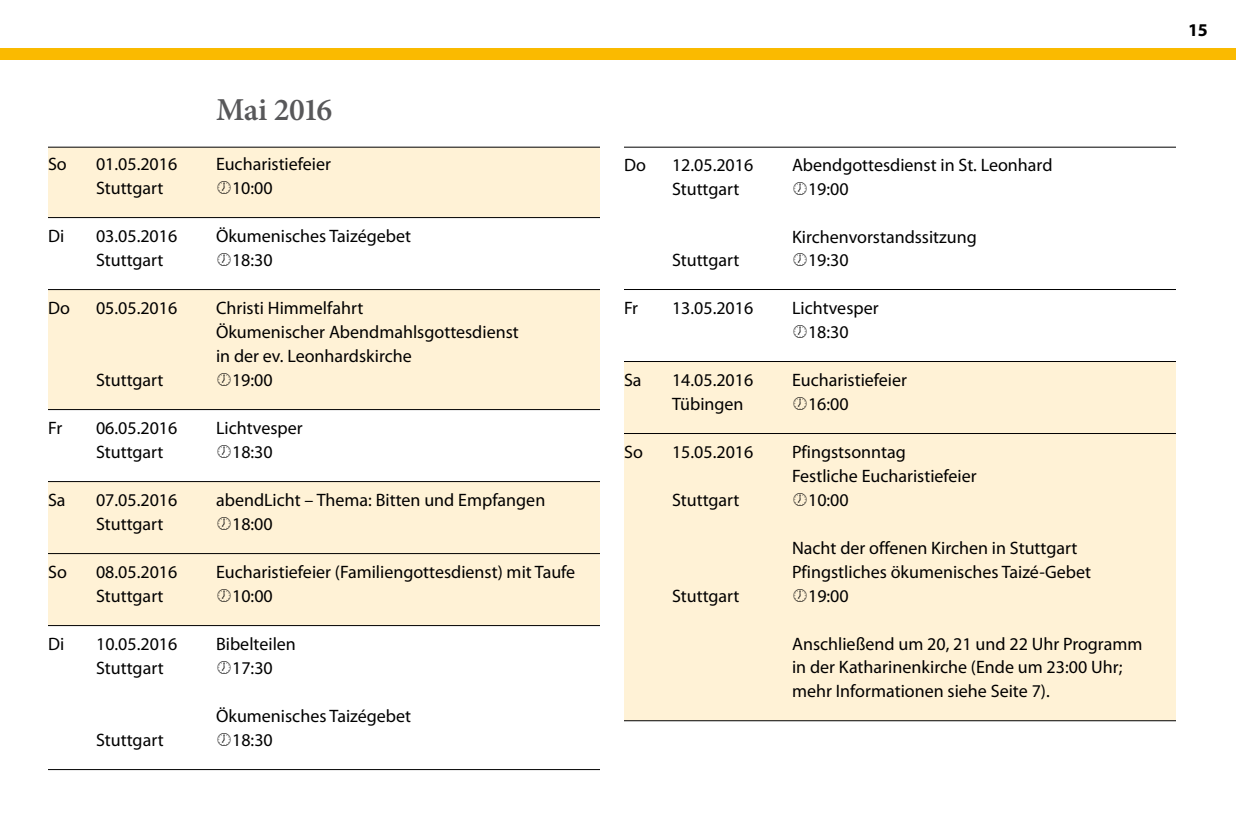
<style>
.page{position:relative;width:1236px;height:840px;background:#fff}
.page>*{position:absolute;margin:0;border:0;box-sizing:border-box;transform-origin:0 0}
.t1{font:600 32px "Minion Pro";letter-spacing:-.025em;color:#58585a}
.t2{font:18px/24px "Myriad Pro";color:#000}
.t3{font:700 18px "Myriad Pro";color:#000}
</style>
<div class="page">
<div style="left:0;top:48px;width:1236px;height:12px;background:#faba00"></div>
<div style="left:624px;top:362px;width:552px;height:358px;background:#fff2d6"></div>
<hr style="left:624px;top:147px;width:48px;height:1px;background:#000">
<hr style="left:672px;top:147px;width:120px;height:1px;background:#000">
<hr style="left:792px;top:147px;width:384px;height:1px;background:#000">
<hr style="left:624px;top:289px;width:48px;height:1px;background:#000">
<hr style="left:672px;top:289px;width:120px;height:1px;background:#000">
<hr style="left:792px;top:289px;width:384px;height:1px;background:#000">
<hr style="left:624px;top:361px;width:48px;height:1px;background:#000">
<hr style="left:672px;top:361px;width:120px;height:1px;background:#000">
<hr style="left:792px;top:361px;width:384px;height:1px;background:#000">
<hr style="left:624px;top:433px;width:48px;height:1px;background:#000">
<hr style="left:672px;top:433px;width:120px;height:1px;background:#000">
<hr style="left:792px;top:433px;width:384px;height:1px;background:#000">
<hr style="left:624px;top:720px;width:48px;height:1px;background:#000">
<hr style="left:672px;top:720px;width:120px;height:1px;background:#000">
<hr style="left:792px;top:720px;width:384px;height:1px;background:#000">
<svg style="left:48px;top:148px;width:552px;height:477px;fill:#fff2d6"></svg>
<hr style="left:48px;top:147px;width:48px;height:1px;background:#000">
<hr style="left:96px;top:147px;width:120px;height:1px;background:#000">
<hr style="left:216px;top:147px;width:384px;height:1px;background:#000">
<hr style="left:48px;top:217px;width:48px;height:1px;background:#000">
<hr style="left:96px;top:217px;width:120px;height:1px;background:#000">
<hr style="left:216px;top:217px;width:384px;height:1px;background:#000">
<hr style="left:48px;top:289px;width:48px;height:1px;background:#000">
<hr style="left:96px;top:289px;width:120px;height:1px;background:#000">
<hr style="left:216px;top:289px;width:384px;height:1px;background:#000">
<hr style="left:48px;top:409px;width:48px;height:1px;background:#000">
<hr style="left:96px;top:409px;width:120px;height:1px;background:#000">
<hr style="left:216px;top:409px;width:384px;height:1px;background:#000">
<hr style="left:48px;top:481px;width:48px;height:1px;background:#000">
<hr style="left:96px;top:481px;width:120px;height:1px;background:#000">
<hr style="left:216px;top:481px;width:384px;height:1px;background:#000">
<hr style="left:48px;top:553px;width:48px;height:1px;background:#000">
<hr style="left:96px;top:553px;width:120px;height:1px;background:#000">
<hr style="left:216px;top:553px;width:384px;height:1px;background:#000">
<hr style="left:48px;top:625px;width:48px;height:1px;background:#000">
<hr style="left:96px;top:625px;width:120px;height:1px;background:#000">
<hr style="left:216px;top:625px;width:384px;height:1px;background:#000">
<hr style="left:48px;top:769px;width:48px;height:1px;background:#000">
<hr style="left:96px;top:769px;width:120px;height:1px;background:#000">
<hr style="left:216px;top:769px;width:384px;height:1px;background:#000">
<svg style="left:794px;top:396px;width:13px;height:14px"></svg>
<svg style="left:794px;top:492px;width:13px;height:14px"></svg>
<svg style="left:794px;top:588px;width:13px;height:14px"></svg>
<svg style="left:218px;top:180px;width:13px;height:14px"></svg>
<svg style="left:218px;top:252px;width:13px;height:14px"></svg>
<svg style="left:218px;top:372px;width:13px;height:14px"></svg>
<svg style="left:218px;top:444px;width:13px;height:14px"></svg>
<svg style="left:218px;top:516px;width:13px;height:14px"></svg>
<svg style="left:218px;top:588px;width:13px;height:14px"></svg>
<h1 class="t1" style="left:216px;top:88px;width:118px">Mai 2016</h1>
<p class="t2" style="left:48px;top:151px;width:20px">So</p>
<p class="t2" style="left:96px;top:151px;width:83px">01.05.2016</p>
<p class="t2" style="left:216px;top:151px;width:117px">Eucharistiefeier</p>
<p class="t2" style="left:96px;top:175px;width:69px">Stuttgart</p>
<p class="t2" style="left:232px;top:175px;width:42px">10:00</p>
<p class="t2" style="left:48px;top:223px;width:18px">Di</p>
<p class="t2" style="left:96px;top:223px;width:83px">03.05.2016</p>
<p class="t2" style="left:216px;top:223px;width:197px">Ökumenisches Taizégebet</p>
<p class="t2" style="left:96px;top:247px;width:69px">Stuttgart</p>
<p class="t2" style="left:232px;top:247px;width:42px">18:30</p>
<p class="t2" style="left:48px;top:295px;width:23px">Do</p>
<p class="t2" style="left:96px;top:295px;width:83px">05.05.2016</p>
<p class="t2" style="left:216px;top:295px;width:304px">Christi Himmelfahrt<br>Ökumenischer Abendmahlsgottesdienst in der ev. Leonhardskirche</p>
<p class="t2" style="left:96px;top:367px;width:69px">Stuttgart</p>
<p class="t2" style="left:232px;top:367px;width:42px">19:00</p>
<p class="t2" style="left:48px;top:415px;width:16px">Fr</p>
<p class="t2" style="left:96px;top:415px;width:83px">06.05.2016</p>
<p class="t2" style="left:216px;top:415px;width:88px">Lichtvesper</p>
<p class="t2" style="left:96px;top:439px;width:69px">Stuttgart</p>
<p class="t2" style="left:232px;top:439px;width:42px">18:30</p>
<p class="t2" style="left:48px;top:487px;width:19px">Sa</p>
<p class="t2" style="left:96px;top:487px;width:83px">07.05.2016</p>
<p class="t2" style="left:216px;top:487px;width:331px">abendLicht – Thema: Bitten und Empfangen</p>
<p class="t2" style="left:96px;top:511px;width:69px">Stuttgart</p>
<p class="t2" style="left:232px;top:511px;width:42px">18:00</p>
<p class="t2" style="left:48px;top:559px;width:20px">So</p>
<p class="t2" style="left:96px;top:559px;width:83px">08.05.2016</p>
<p class="t2" style="left:216px;top:559px;width:361px">Eucharistiefeier (Familiengottesdienst) mit Taufe</p>
<p class="t2" style="left:96px;top:583px;width:69px">Stuttgart</p>
<p class="t2" style="left:232px;top:583px;width:42px">10:00</p>
<p class="t2" style="left:48px;top:631px;width:18px">Di</p>
<p class="t2" style="left:96px;top:631px;width:83px">10.05.2016</p>
<p class="t2" style="left:216px;top:631px;width:81px">Bibelteilen</p>
<p class="t2" style="left:96px;top:655px;width:69px">Stuttgart</p>
<p class="t2" style="left:232px;top:655px;width:42px">17:30</p>
<p class="t2" style="left:216px;top:703px;width:197px">Ökumenisches Taizégebet</p>
<p class="t2" style="left:96px;top:727px;width:69px">Stuttgart</p>
<p class="t2" style="left:232px;top:727px;width:42px">18:30</p>
<p class="t3" style="left:1188px;top:18px;width:21px">15</p>
<p class="t2" style="left:624px;top:153px;width:23px">Do</p>
<p class="t2" style="left:672px;top:153px;width:83px">12.05.2016</p>
<p class="t2" style="left:792px;top:153px;width:262px">Abendgottesdienst in St. Leonhard</p>
<p class="t2" style="left:672px;top:177px;width:69px">Stuttgart</p>
<p class="t2" style="left:808px;top:177px;width:42px">19:00</p>
<p class="t2" style="left:792px;top:225px;width:186px">Kirchenvorstandssitzung</p>
<p class="t2" style="left:672px;top:247px;width:69px">Stuttgart</p>
<p class="t2" style="left:808px;top:247px;width:42px">19:30</p>
<p class="t2" style="left:624px;top:295px;width:16px">Fr</p>
<p class="t2" style="left:672px;top:295px;width:83px">13.05.2016</p>
<p class="t2" style="left:808px;top:295px;width:72px;text-indent:-16px">Lichtvesper<br>18:30</p>
<p class="t2" style="left:624px;top:367px;width:19px">Sa</p>
<p class="t2" style="left:672px;top:367px;width:83px">14.05.2016</p>
<p class="t2" style="left:792px;top:367px;width:117px">Eucharistiefeier</p>
<p class="t2" style="left:672px;top:391px;width:73px">Tübingen</p>
<p class="t2" style="left:808px;top:391px;width:42px">16:00</p>
<p class="t2" style="left:624px;top:439px;width:20px">So</p>
<p class="t2" style="left:672px;top:439px;width:83px">15.05.2016</p>
<p class="t2" style="left:792px;top:439px;width:186px">Pfingstsonntag<br>Festliche Eucharistiefeier</p>
<p class="t2" style="left:672px;top:487px;width:69px">Stuttgart</p>
<p class="t2" style="left:808px;top:487px;width:42px">10:00</p>
<p class="t2" style="left:792px;top:535px;width:301px">Nacht der offenen Kirchen in Stuttgart<br>Pfingstliches ökumenisches Taizé-Gebet</p>
<p class="t2" style="left:672px;top:583px;width:69px">Stuttgart</p>
<p class="t2" style="left:808px;top:583px;width:42px">19:00</p>
<p class="t2" style="left:792px;top:631px;width:352px">Anschließend um 20, 21 und 22 Uhr Programm in der Katharinenkirche (Ende um 23:00 Uhr; mehr Informationen siehe Seite 7).</p>
</div>
